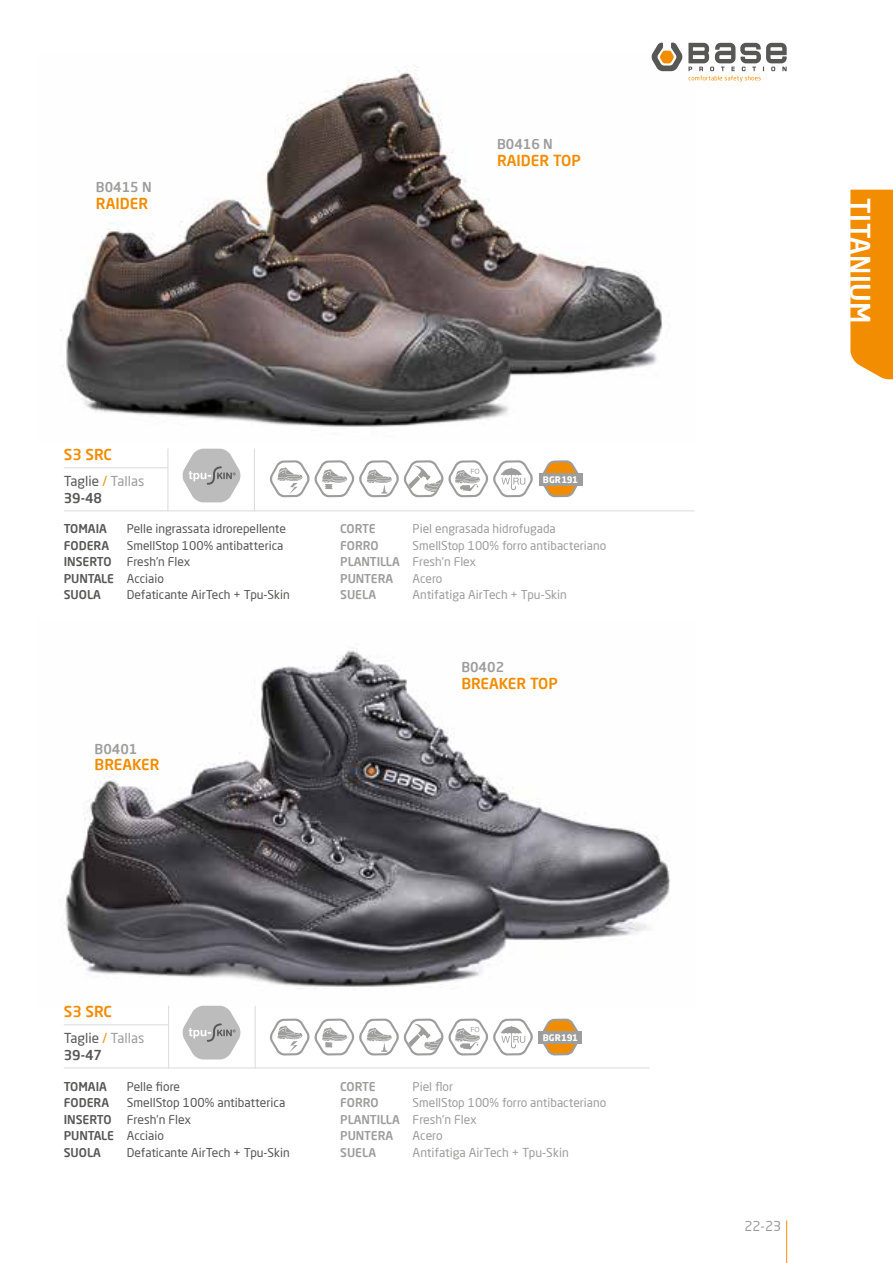
<style>
.page{position:relative;width:893px;height:1263px;background:#fff}
.page>*{position:absolute;margin:0;border:0;box-sizing:border-box;transform-origin:0 0}
.t1{font:500 27px "Neo Sans Pro";letter-spacing:.02em;color:#fff}
.t2{font:500 15px "Neo Sans Pro";color:#f28c00}
.t3{font:13.5px/16.5px "Neo Sans Pro";color:#575756}
.t4{font:500 13.5px "Neo Sans Pro";color:#9d9d9c}
.t5{font:13.5px "Neo Sans Pro";color:#9d9d9c}
.t6{font:12.15px/16.5px "Neo Sans Pro";color:#9d9d9c}
.t7{font:12.15px/16.5px "Neo Sans Pro";color:#575756}
.t8{font:12px/16.5px "Neo Sans Pro";color:#575756}
.t9{font:12px/16.5px "Neo Sans Pro";color:#9d9d9c}
.t10{font:500 12px/16.5px "Neo Sans Pro";color:#575756}
.t11{font:500 12px/16.5px "Neo Sans Pro";color:#9d9d9c}
.t12{font:700 9px "Neo Sans Pro";letter-spacing:.01em;color:#fff}
.s1{color:#f28c00}
.s2{color:#9d9d9c}
.s3{font-weight:500}
</style>
<div class="page">
<hr style="left:786px;top:1220px;width:1px;height:43px;background:#f28c00">
<img style="left:64px;top:648px;width:607px;height:359px">
<img style="left:61px;top:65px;width:608px;height:362px">
<svg style="left:651px;top:42px;width:136px;height:40px"></svg>
<hr style="left:168px;top:1006px;width:1px;height:62px;background:#dadada">
<hr style="left:255px;top:1006px;width:1px;height:62px;background:#dadada">
<hr style="left:64px;top:1067px;width:585px;height:1px;background:#dadada">
<hr style="left:64px;top:1024px;width:104px;height:1px;background:#dadada">
<hr style="left:168px;top:449px;width:1px;height:62px;background:#dadada">
<hr style="left:254px;top:449px;width:1px;height:62px;background:#dadada">
<hr style="left:64px;top:510px;width:630px;height:1px;background:#dadada">
<hr style="left:64px;top:467px;width:104px;height:1px;background:#dadada">
<div style="left:850px;top:190px;width:43px;height:189px;background:#f28c00"></div>
<svg style="left:182px;top:449px;width:59px;height:53px"></svg>
<svg style="left:182px;top:1006px;width:59px;height:53px"></svg>
<svg style="left:270px;top:1018px;width:263px;height:37px"></svg>
<svg style="left:270px;top:460px;width:263px;height:37px"></svg>
<svg style="left:540px;top:460px;width:41px;height:37px"></svg>
<div style="left:539px;top:473px;width:43px;height:12px;background:#9d9d9c"></div>
<svg style="left:543px;top:1018px;width:35px;height:37px"></svg>
<div style="left:539px;top:1031px;width:43px;height:13px;background:#9d9d9c"></div>
<p class="t4" style="left:96px;top:179px;width:57px">B0415 N</p>
<p class="t2" style="left:96px;top:194px;width:54px">RAIDER</p>
<p class="t2" style="left:64px;top:445px;width:50px">S3 SRC</p>
<p class="t3" style="left:64px;top:473px;width:82px">Taglie <span class="s1">/</span> <span class="s2">Tallas<br></span><span class="s3">39-48</span></p>
<p class="t4" style="left:497px;top:136px;width:57px">B0416 N</p>
<p class="t2" style="left:497px;top:151px;width:75px">RAIDER Top</p>
<p class="t12" style="left:543px;top:473px;width:37px">BGR191</p>
<p class="t8" style="left:127px;top:521px;width:164px">Pelle ingrassata idrorepellente<br>SmellStop 100% antibatterica<br>Fresh’n Flex<br>Acciaio<br>Defaticante AirTech + Tpu-Skin</p>
<p class="t9" style="left:413px;top:521px;width:195px">Piel engrasada hidrofugada<br>SmellStop 100% forro antibacteriano<br>Fresh’n Flex<br>Acero<br>Antifatiga AirTech + Tpu-Skin</p>
<p class="t10" style="left:64px;top:520px;width:52px">TOMAIA<br>FODERA<br>INSERTO<br>PUNTALE<br>SUOLA</p>
<p class="t11" style="left:340px;top:520px;width:61px">CORTE<br>FORRO<br>PLANTILLA<br>PUNTERA<br>SUELA</p>
<p class="t4" style="left:95px;top:740px;width:44px">B0401</p>
<p class="t2" style="left:95px;top:755px;width:66px">BREAKER</p>
<p class="t4" style="left:461px;top:658px;width:44px">B0402</p>
<p class="t2" style="left:461px;top:673px;width:98px">BREAKER TOP</p>
<p class="t2" style="left:64px;top:1002px;width:50px">S3 SRC</p>
<p class="t3" style="left:64px;top:1030px;width:82px">Taglie <span class="s1">/</span> <span class="s2">Tallas<br></span><span class="s3">39-47</span></p>
<p class="t8" style="left:127px;top:1078px;width:55px">Pelle fiore</p>
<p class="t7" style="left:127px;top:1094px;width:160px">SmellStop 100% antibatterica<br>Fresh’n Flex</p>
<p class="t8" style="left:127px;top:1127px;width:164px">Acciaio<br>Defaticante AirTech + Tpu-Skin</p>
<p class="t10" style="left:64px;top:1077px;width:52px">TOMAIA<br>FODERA<br>INSERTO<br>PUNTALE<br>SUOLA</p>
<p class="t11" style="left:340px;top:1077px;width:61px">CORTE<br>FORRO<br>PLANTILLA<br>PUNTERA<br>SUELA</p>
<p class="t12" style="left:543px;top:1032px;width:37px">BGR191</p>
<p class="t9" style="left:413px;top:1078px;width:195px">Piel flor<br>SmellStop 100% forro antibacteriano</p>
<p class="t6" style="left:413px;top:1111px;width:158px">Fresh’n Flex<br>Acero<br>Antifatiga AirTech + Tpu-Skin</p>
<h1 class="t1" style="left:877px;top:198px;width:127px;rotate:90deg">TITANIUM</h1>
<p class="t5" style="left:745px;top:1217px;width:38px">22-23</p>
</div>
